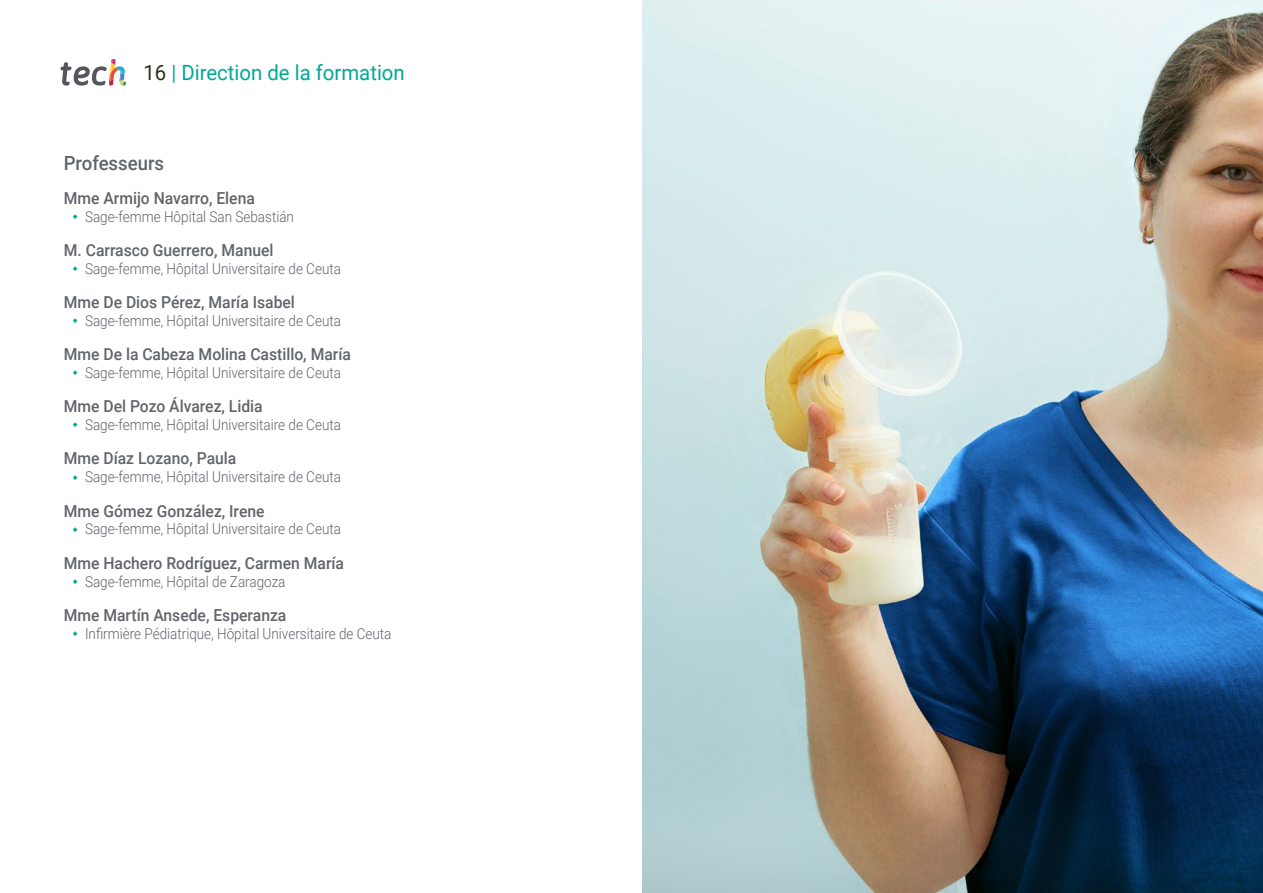
<style>
.page{position:relative;width:1263px;height:893px;background:#fff}
.page>*{position:absolute;margin:0;border:0;box-sizing:border-box;transform-origin:0 0}
.t1{font:21px "Roboto";color:#00a996}
.t2{font:500 19.5px "Roboto";color:#61646a;scale:.95 1}
.t3{font:500 16.5px "Roboto";color:#61646a;scale:.95 1}
.t4{font:300 15px "Roboto";color:#61646a;scale:.9 1}
.s1{color:#312e20}
</style>
<div class="page">
<img style="left:642px;top:0;width:621px;height:893px">
<svg style="left:61px;top:59px;width:65px;height:27px"></svg>
<h1 class="t1" style="left:144px;top:57px;width:263px"><span class="s1">16</span> | Direction de la formation</h1>
<h2 class="t2" style="left:64px;top:149px;width:107px">Professeurs</h2>
<p class="t3" style="left:64px;top:186px;width:203px">Mme Armijo Navarro, Elena</p>
<p class="t4" style="left:85px;top:206px;width:234px">Sage-femme Hôpital San Sebastián</p>
<p class="t3" style="left:64px;top:238px;width:222px">M. Carrasco Guerrero, Manuel</p>
<p class="t4" style="left:85px;top:258px;width:286px">Sage-femme, Hôpital Universitaire de Ceuta</p>
<p class="t3" style="left:64px;top:291px;width:245px">Mme De Dios Pérez, María Isabel</p>
<p class="t4" style="left:85px;top:310px;width:286px">Sage-femme, Hôpital Universitaire de Ceuta</p>
<p class="t3" style="left:64px;top:343px;width:304px">Mme De la Cabeza Molina Castillo, María</p>
<p class="t4" style="left:85px;top:362px;width:286px">Sage-femme, Hôpital Universitaire de Ceuta</p>
<p class="t3" style="left:64px;top:395px;width:211px">Mme Del Pozo Álvarez, Lidia</p>
<p class="t4" style="left:85px;top:414px;width:286px">Sage-femme, Hôpital Universitaire de Ceuta</p>
<p class="t3" style="left:64px;top:447px;width:183px">Mme Díaz Lozano, Paula</p>
<p class="t4" style="left:85px;top:466px;width:286px">Sage-femme, Hôpital Universitaire de Ceuta</p>
<p class="t3" style="left:64px;top:499px;width:213px">Mme Gómez González, Irene</p>
<p class="t4" style="left:85px;top:519px;width:286px">Sage-femme, Hôpital Universitaire de Ceuta</p>
<p class="t3" style="left:64px;top:551px;width:297px">Mme Hachero Rodríguez, Carmen María</p>
<p class="t4" style="left:85px;top:571px;width:224px">Sage-femme, Hôpital de Zaragoza</p>
<p class="t3" style="left:64px;top:603px;width:236px">Mme Martín Ansede, Esperanza</p>
<p class="t4" style="left:85px;top:623px;width:342px">Infirmière Pédiatrique, Hôpital Universitaire de Ceuta</p>
</div>
